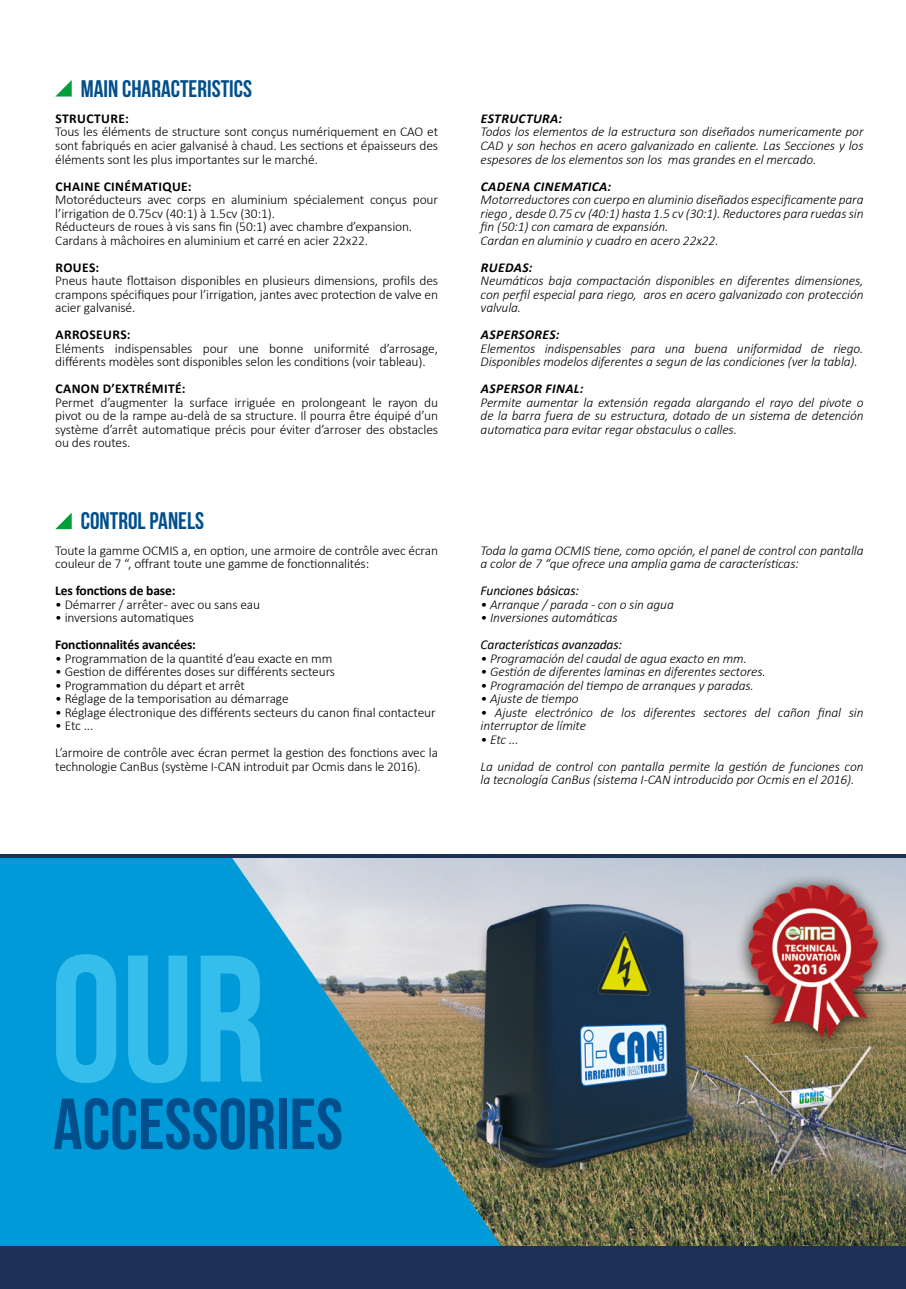
<style>
.page{position:relative;width:906px;height:1289px;background:#fff}
.page>*{position:absolute;margin:0;border:0;box-sizing:border-box;transform-origin:0 0}
.t1{font:700 180px "Bebas Neue";color:#35beeb}
.t2{font:700 72px "Bebas Neue";color:#004f8c}
.t3{font:700 24px "Bebas Neue";color:#004f8c}
.t4{font:300 13.5px/13.5px "Calibri";letter-spacing:-.01em;color:#000}
.t5{font:italic 300 13.5px/13.5px "Calibri";letter-spacing:-.01em;color:#000}
.t6{font:700 13.5px "Calibri";letter-spacing:.03em;color:#000}
.t7{font:italic 700 13.5px "Calibri";letter-spacing:.03em;color:#000}
.t8{font:700 13.5px "Calibri";letter-spacing:-.01em;color:#000}
.t9{font:italic 13.5px "Calibri";letter-spacing:-.01em;color:#000}
</style>
<div class="page">
<img style="left:55px;top:96px;width:851px;height:1150px">
<svg style="left:0;top:857px;width:531px;height:389px;background:#309ac2"></svg>
<svg style="left:56px;top:80px;width:16px;height:16px"></svg>
<svg style="left:55px;top:512px;width:17px;height:17px"></svg>
<div style="left:0;top:1246px;width:906px;height:42px;background:#1d3157"></div>
<hr style="left:0;top:854px;width:906px;height:3px;background:#1d3157">
<h3 class="t3" style="left:81px;top:75px;width:173px">MAIN CHARACTERISTICS</h3>
<p class="t6" style="left:56px;top:109px;width:75px">STRUCTURE:</p>
<p class="t4" style="left:55px;top:125px;width:384px;text-align:justify">Tous les éléments de structure sont conçus numériquement en CAO et sont fabriqués en acier galvanisé à chaud. Les sections et épaisseurs des éléments sont les plus importantes sur le marché.</p>
<p class="t6" style="left:56px;top:176px;width:138px">CHAINE CINÉMATIQUE:</p>
<p class="t4" style="left:55px;top:193px;width:384px">Motoréducteurs avec corps en aluminium spécialement conçus pour l’irrigation de 0.75cv (40:1) à 1.5cv (30:1).<br>Réducteurs de roues à vis sans fin (50:1) avec chambre d’expansion.<br>Cardans à mâchoires en aluminium et carré en acier 22x22.</p>
<p class="t6" style="left:56px;top:257px;width:45px">ROUES:</p>
<p class="t4" style="left:55px;top:274px;width:384px;text-align:justify">Pneus haute flottaison disponibles en plusieurs dimensions, profils des crampons spécifiques pour l’irrigation, jantes avec protection de valve en acier galvanisé.</p>
<p class="t6" style="left:56px;top:325px;width:77px">ARROSEURS:</p>
<p class="t4" style="left:55px;top:341px;width:384px">Eléments indispensables pour une bonne uniformité d’arrosage, différents modèles sont disponibles selon les conditions (voir tableau).</p>
<p class="t6" style="left:56px;top:379px;width:131px">CANON D’EXTRÉMITÉ:</p>
<p class="t4" style="left:55px;top:395px;width:384px;text-align:justify">Permet d’augmenter la surface irriguée en prolongeant le rayon du pivot ou de la rampe au-delà de sa structure. Il pourra être équipé d’un système d’arrêt automatique précis pour éviter d’arroser des obstacles ou des routes.</p>
<h3 class="t3" style="left:81px;top:507px;width:125px">CONTROL PANELS</h3>
<p class="t4" style="left:55px;top:543px;width:384px">Toute la gamme OCMIS a, en option, une armoire de contrôle avec écran couleur de 7 “, offrant toute une gamme de fonctionnalités:</p>
<p class="t8" style="left:55px;top:581px;width:122px">Les fonctions de base:</p>
<p class="t4" style="left:55px;top:597px;width:206px">• Démarrer / arrêter - avec ou sans eau</p>
<p class="t4" style="left:55px;top:611px;width:140px">• inversions automatiques</p>
<p class="t8" style="left:55px;top:635px;width:142px">Fonctionnalités avancées:</p>
<p class="t4" style="left:55px;top:651px;width:279px">• Programmation de la quantité d’eau exacte en mm</p>
<p class="t4" style="left:55px;top:665px;width:281px">• Gestion de différentes doses sur différents secteurs</p>
<p class="t4" style="left:55px;top:678px;width:191px">• Programmation du départ et arrêt</p>
<p class="t4" style="left:55px;top:692px;width:235px">• Réglage de la temporisation au démarrage</p>
<p class="t4" style="left:55px;top:705px;width:382px">• Réglage électronique des différents secteurs du canon final contacteur</p>
<p class="t4" style="left:55px;top:712px;width:384px;line-height:27px">• Etc ...<br>L’armoire de contrôle avec écran permet la gestion des fonctions avec la</p>
<p class="t4" style="left:55px;top:759px;width:367px">technologie CanBus (système I-CAN introduit par Ocmis dans le 2016).</p>
<p class="t7" style="left:481px;top:109px;width:83px">ESTRUCTURA:</p>
<p class="t5" style="left:480px;top:125px;width:384px;text-align:justify">Todos los elementos de la estructura son diseñados numericamente por CAD y son hechos en acero galvanizado en caliente. Las Secciones y los espesores de los elementos son los mas grandes en el mercado.</p>
<p class="t7" style="left:481px;top:176px;width:132px">CADENA CINEMATICA:</p>
<p class="t5" style="left:480px;top:193px;width:384px">Motorreductores con cuerpo en aluminio diseñados especificamente para riego , desde 0.75 cv (40:1) hasta 1.5 cv (30:1). Reductores para ruedas sin fin (50:1) con camara de expansión.<br>Cardan en aluminio y cuadro en acero 22x22.</p>
<p class="t7" style="left:481px;top:257px;width:53px">RUEDAS:</p>
<p class="t5" style="left:480px;top:274px;width:384px;text-align:justify">Neumáticos baja compactación disponibles en diferentes dimensiones, con perfil especial para riego, aros en acero galvanizado con protección valvula.</p>
<p class="t7" style="left:481px;top:325px;width:80px">ASPERSORES:</p>
<p class="t5" style="left:480px;top:341px;width:384px">Elementos indispensables para una buena uniformidad de riego.<br>Disponibles modelos diferentes a segun de las condiciones (ver la tabla).</p>
<p class="t7" style="left:481px;top:379px;width:104px">ASPERSOR FINAL:</p>
<p class="t5" style="left:480px;top:395px;width:384px;text-align:justify">Permite aumentar la extensión regada alargando el rayo del pivote o de la barra fuera de su estructura, dotado de un sistema de detención automatica para evitar regar obstaculus o calles.</p>
<p class="t5" style="left:480px;top:543px;width:384px">Toda la gama OCMIS tiene, como opción, el panel de control con pantalla a color de 7 “que ofrece una amplia gama de características:</p>
<p class="t9" style="left:480px;top:581px;width:100px">Funciones básicas:</p>
<p class="t5" style="left:480px;top:597px;width:195px">• Arranque / parada - con o sin agua</p>
<p class="t5" style="left:480px;top:611px;width:138px">• Inversiones automáticas</p>
<p class="t9" style="left:480px;top:635px;width:143px">Características avanzadas:</p>
<p class="t5" style="left:480px;top:651px;width:268px">• Programación del caudal de agua exacto en mm.</p>
<p class="t5" style="left:480px;top:665px;width:287px">• Gestión de diferentes laminas en diferentes sectores.</p>
<p class="t5" style="left:480px;top:678px;width:275px">• Programación del tiempo de arranques y paradas.</p>
<p class="t5" style="left:480px;top:692px;width:100px">• Ajuste de tiempo</p>
<p class="t5" style="left:480px;top:705px;width:384px">• Ajuste electrónico de los diferentes sectores del cañon final sin interruptor de límite</p>
<p class="t5" style="left:480px;top:725px;width:384px;line-height:27px">• Etc ...<br>La unidad de control con pantalla permite la gestión de funciones con</p>
<p class="t5" style="left:480px;top:773px;width:375px">la tecnología CanBus (sistema I-CAN introducido por Ocmis en el 2016).</p>
<h1 class="t1" style="left:50px;top:920px;width:217px">OUR</h1>
<h2 class="t2" style="left:53px;top:1084px;width:291px">ACCESSORIES</h2>
</div>
